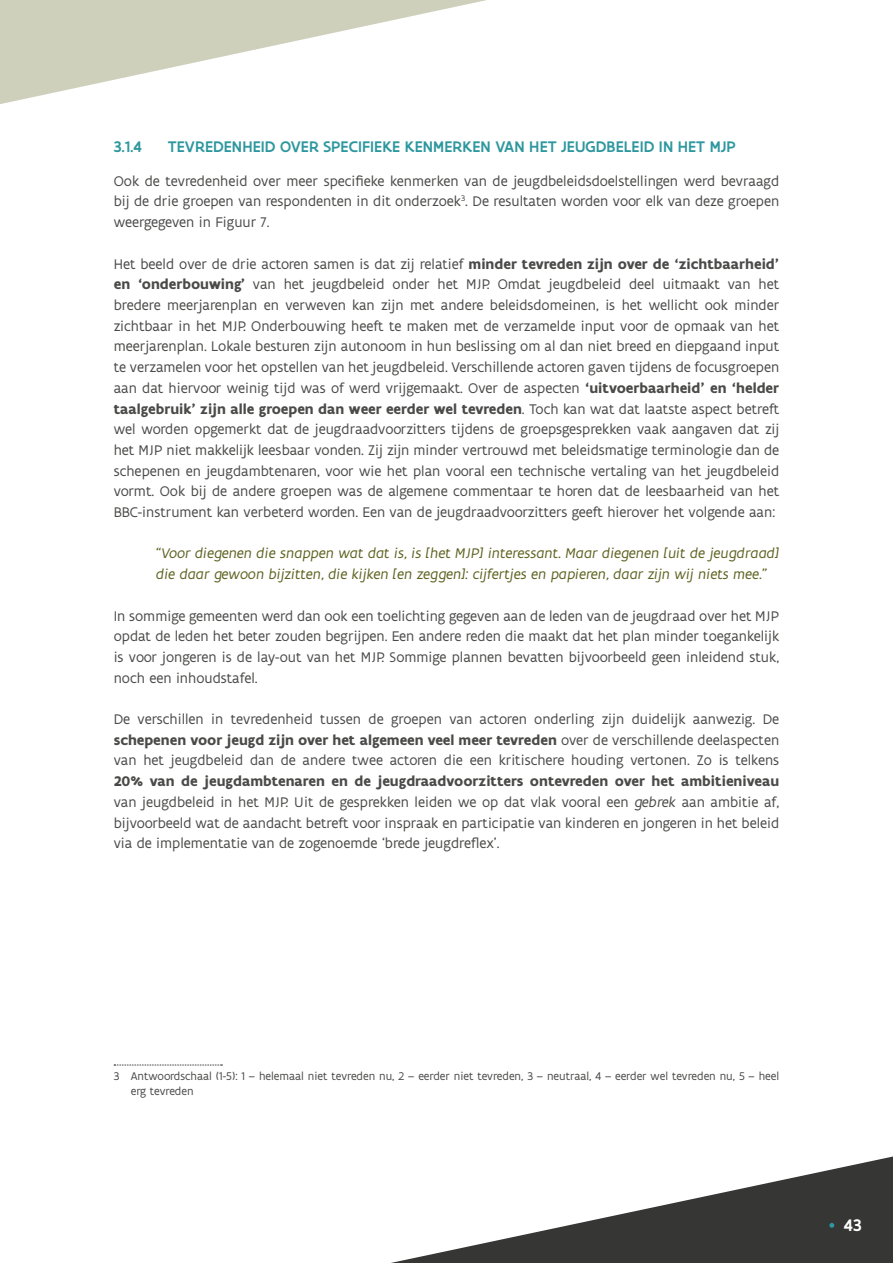
<style>
.page{position:relative;width:893px;height:1263px;background:#fff}
.page>*{position:absolute;margin:0;border:0;box-sizing:border-box;transform-origin:0 0}
.t1{font:500 18px "Flanders Art Sans";color:#fff}
.t2{font:500 16.5px "Flanders Art Sans";letter-spacing:.005em;color:#2d979e}
.Tekst{font:15px/20.7px "Flanders Art Sans";color:#4a4a49;text-align:justify}
.t3{font:italic 15px/20.7px "Flanders Art Sans";color:#5e6220}
.voetnoot{font:12px/15px "Flanders Art Sans";color:#4a4a49}
.s1{font-weight:700}
.s2{font-style:italic}
</style>
<div class="page">
<svg style="left:391px;top:1156px;width:502px;height:107px"></svg>
<svg style="left:829px;top:1223px;width:5px;height:5px"></svg>
<svg style="left:0;top:0;width:487px;height:104px"></svg>
<svg style="left:114px;top:1065px;width:108px;height:1px"></svg>
<h3 class="t2" style="left:114px;top:137px;width:30px">3.1.4</h3>
<h3 class="t2" style="left:168px;top:137px;width:570px">TEVREDENHEID OVER SPECIFIEKE KENMERKEN VAN HET JEUGDBELEID IN HET MJP</h3>
<p class="Tekst" style="left:114px;top:171px;width:667px">Ook de tevredenheid over meer specifieke kenmerken van de jeugdbeleidsdoelstellingen werd bevraagd bij de drie groepen van respondenten in dit onderzoek<sup>3</sup>. De resultaten worden voor elk van deze groepen weergegeven in Figuur 7.</p>
<p class="Tekst" style="left:114px;top:254px;width:667px">Het beeld over de drie actoren samen is dat zij relatief <span class="s1">minder tevreden zijn over de ‘zichtbaarheid’ en ‘onderbouwing’</span> van het jeugdbeleid onder het MJP. Omdat jeugdbeleid deel uitmaakt van het bredere meerjarenplan en verweven kan zijn met andere beleidsdomeinen, is het wellicht ook minder zichtbaar in het MJP. Onderbouwing heeft te maken met de verzamelde input voor de opmaak van het meerjarenplan. Lokale besturen zijn autonoom in hun beslissing om al dan niet breed en diepgaand input te verzamelen voor het opstellen van het jeugdbeleid. Verschillende actoren gaven tijdens de focusgroepen aan dat hiervoor weinig tijd was of werd vrijgemaakt. Over de aspecten <span class="s1">‘uitvoerbaarheid’ en ‘helder taalgebruik’ zijn alle groepen dan weer eerder wel tevreden</span>. Toch kan wat dat laatste aspect betreft wel worden opgemerkt dat de jeugdraadvoorzitters tijdens de groepsgesprekken vaak aangaven dat zij het MJP niet makkelijk leesbaar vonden. Zij zijn minder vertrouwd met beleidsmatige terminologie dan de schepenen en jeugdambtenaren, voor wie het plan vooral een technische vertaling van het jeugdbeleid vormt. Ook bij de andere groepen was de algemene commentaar te horen dat de leesbaarheid van het BBC-instrument kan verbeterd worden. Een van de jeugdraadvoorzitters geeft hierover het volgende aan:</p>
<p class="t3" style="left:156px;top:543px;width:624px">“Voor diegenen die snappen wat dat is, is [het MJP] interessant. Maar diegenen [uit de jeugdraad] die daar gewoon bijzitten, die kijken [en zeggen]: cijfertjes en papieren, daar zijn wij niets mee.”</p>
<p class="Tekst" style="left:114px;top:605px;width:667px">In sommige gemeenten werd dan ook een toelichting gegeven aan de leden van de jeugdraad over het MJP opdat de leden het beter zouden begrijpen. Een andere reden die maakt dat het plan minder toegankelijk is voor jongeren is de lay-out van het MJP. Sommige plannen bevatten bijvoorbeeld geen inleidend stuk, noch een inhoudstafel.</p>
<p class="Tekst" style="left:114px;top:709px;width:667px">De verschillen in tevredenheid tussen de groepen van actoren onderling zijn duidelijk aanwezig. De <span class="s1">schepenen voor jeugd zijn over het algemeen veel meer tevreden</span> over de verschillende deelaspecten van het jeugdbeleid dan de andere twee actoren die een kritischere houding vertonen. Zo is telkens <span class="s1">20% van de jeugdambtenaren en de jeugdraadvoorzitters ontevreden over het ambitieniveau </span>van jeugdbeleid in het MJP. Uit de gesprekken leiden we op dat vlak vooral een <span class="s2">gebrek</span> aan ambitie af, bijvoorbeeld wat de aandacht betreft voor inspraak en participatie van kinderen en jongeren in het beleid via de implementatie van de zogenoemde ‘brede jeugdreflex’.</p>
<p class="voetnoot" style="left:131px;top:1069px;width:650px;text-indent:-17px">3 Antwoordschaal (1-5): 1 – helemaal niet tevreden nu, 2 – eerder niet tevreden, 3 – neutraal, 4 – eerder wel tevreden nu, 5 – heel erg tevreden</p>
<p class="t1" style="left:844px;top:1213px;width:19px">43</p>
</div>
